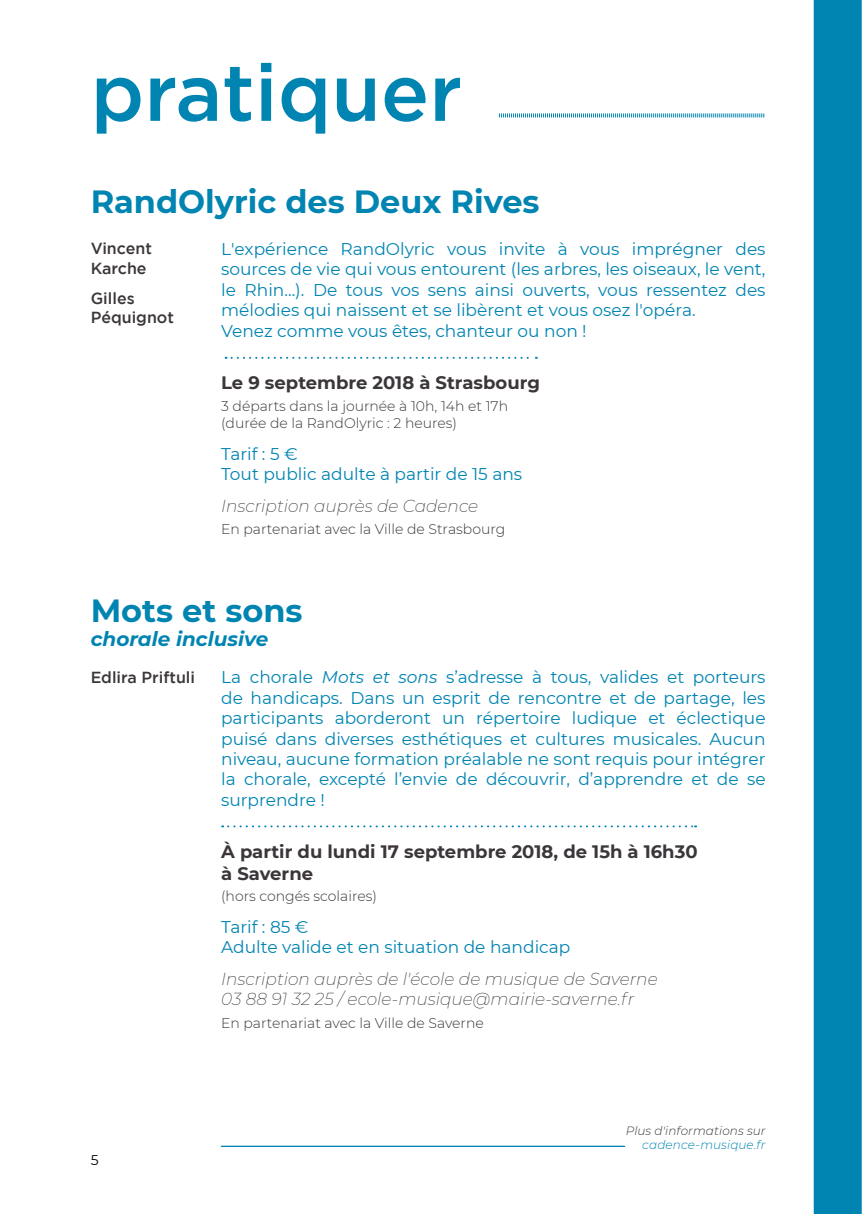
<style>
.page{position:relative;width:862px;height:1214px;background:#fff}
.page>*{position:absolute;margin:0;border:0;box-sizing:border-box;transform-origin:0 0}
.t1{font:500 80px "Gotham";color:#0084b1}
.t2{font:700 32px "Montserrat";color:#0084b1}
.t3{font:italic 700 20px "Montserrat";color:#0084b1}
.t4{font:700 18px/21.6px "Montserrat";color:#3b363a}
.t5{font:17px/20.4px "Montserrat";color:#0084b1}
.t6{font:italic 200 17px/20.4px "Montserrat";color:#3b363a}
.t7{font:500 16px/19.2px "Gotham";color:#3b363a}
.t8{font:300 14px/16.8px "Montserrat";color:#3b363a}
.t9{font:14px "Montserrat";color:#000}
.t10{font:italic 300 12px "Montserrat";letter-spacing:.01em;color:#3b363a}
.t11{font:italic 300 12px "Montserrat";letter-spacing:.01em;color:#0084b1}
.s1{font-style:italic}
</style>
<div class="page">
<svg style="left:226px;top:357px;width:311px;height:2px"></svg>
<svg style="left:222px;top:825px;width:474px;height:2px"></svg>
<svg style="left:499px;top:113px;width:265px;height:4px"></svg>
<div style="left:813px;top:0;width:48px;height:1213px;background:#0084b1"></div>
<svg style="left:221px;top:1145px;width:404px;height:1px"></svg>
<h1 class="t1" style="left:91px;top:47px;width:373px">pratiquer</h1>
<h2 class="t2" style="left:91px;top:178px;width:450px">RandOlyric des Deux Rives</h2>
<p class="t7" style="left:91px;top:239px;width:63px">Vincent<br>Karche</p>
<p class="t7" style="left:91px;top:288px;width:85px">Gilles<br>Péquignot</p>
<p class="t5" style="left:221px;top:238px;width:546px">L'expérience RandOlyric vous invite à vous imprégner des sources de vie qui vous entourent (les arbres, les oiseaux, le vent, le Rhin...). De tous vos sens ainsi ouverts, vous ressentez des mélodies qui naissent et se libèrent et vous osez l'opéra.<br>Venez comme vous êtes, chanteur ou non !</p>
<p class="t4" style="left:221px;top:370px;width:320px">Le 9 septembre 2018 à Strasbourg</p>
<p class="t8" style="left:221px;top:397px;width:288px">3 départs dans la journée à 10h, 14h et 17h (durée de la RandOlyric : 2 heures)</p>
<p class="t5" style="left:221px;top:443px;width:303px">Tarif : 5 €<br>Tout public adulte à partir de 15 ans</p>
<p class="t6" style="left:221px;top:495px;width:259px">Inscription auprès de Cadence</p>
<p class="t8" style="left:221px;top:520px;width:286px">En partenariat avec la Ville de Strasbourg</p>
<h2 class="t2" style="left:91px;top:587px;width:213px">Mots et sons</h2>
<p class="t3" style="left:91px;top:624px;width:179px">chorale inclusive</p>
<p class="t7" style="left:91px;top:667px;width:106px">Edlira Priftuli</p>
<p class="t5" style="left:221px;top:666px;width:546px;text-align:justify">La chorale <span class="s1">Mots et sons</span> s’adresse à tous, valides et porteurs de handicaps. Dans un esprit de rencontre et de partage, les participants aborderont un répertoire ludique et éclectique puisé dans diverses esthétiques et cultures musicales. Aucun niveau, aucune formation préalable ne sont requis pour intégrer la chorale, excepté l’envie de découvrir, d’apprendre et de se surprendre !</p>
<p class="t4" style="left:221px;top:839px;width:478px">À partir du lundi 17 septembre 2018, de 15h à 16h30 à Saverne</p>
<p class="t8" style="left:221px;top:887px;width:157px">(hors congés scolaires)</p>
<p class="t5" style="left:221px;top:915px;width:351px">Tarif : 85 €<br>Adulte valide et en situation de handicap</p>
<p class="t6" style="left:221px;top:968px;width:438px">Inscription auprès de l'école de musique de Saverne<br>03 88 91 32 25 / ecole-musique@mairie-saverne.fr</p>
<p class="t8" style="left:221px;top:1014px;width:264px">En partenariat avec la Ville de Saverne</p>
<p class="t9" style="left:91px;top:1150px;width:9px">5</p>
<p class="t10" style="left:625px;top:1122px;width:141px">Plus d'informations sur</p>
<p class="t11" style="left:642px;top:1136px;width:125px">cadence-musique.fr</p>
</div>
